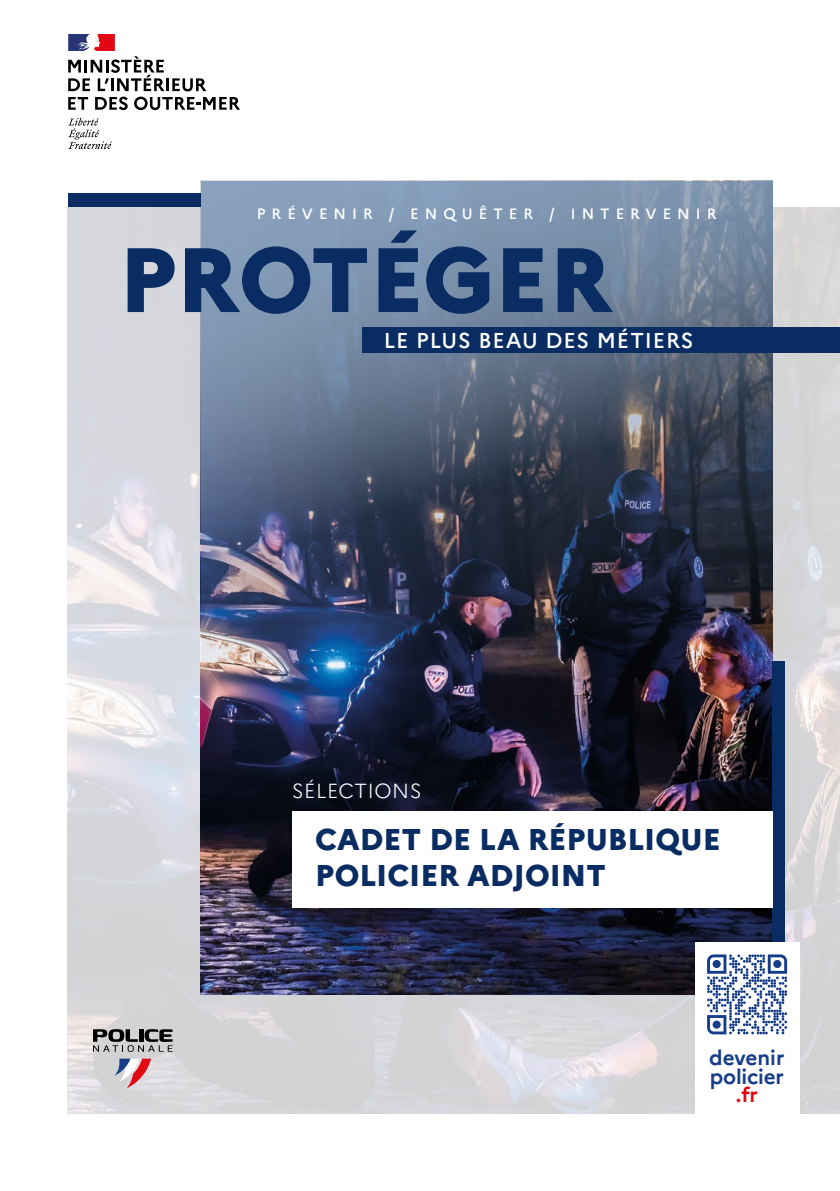
<style>
.page{position:relative;width:840px;height:1191px;background:#fff}
.page>*{position:absolute;margin:0;border:0;box-sizing:border-box;transform-origin:0 0}
.t1{font:800 91.2px "Marianne";color:#092c63}
.t2{font:800 30px/36px "Marianne";color:#092c63}
.t3{font:500 21.6px "Marianne";letter-spacing:.04em;color:#fff}
.t4{font:700 20.6px/18.4px "Marianne";letter-spacing:-.01em;color:#153d8a}
.t5{font:700 20.6px "Marianne";color:#e30613}
.t6{font:300 20.4px "Marianne";letter-spacing:.03em;color:#fff}
.t7{font:500 15px "Marianne";letter-spacing:.4em;color:#fff}
</style>
<div class="page">
<div style="left:68px;top:193px;width:704px;height:14px;background:#092c63"></div>
<img style="left:68px;top:208px;width:771px;height:905px">
<img style="left:201px;top:181px;width:571px;height:813px">
<div style="left:362px;top:328px;width:477px;height:25px;background:#092c63"></div>
<div style="left:772px;top:661px;width:12px;height:316px;background:#092c63"></div>
<div style="left:694px;top:942px;width:104px;height:177px;background:#fff"></div>
<svg style="left:707px;top:954px;width:79px;height:80px"></svg>
<div style="left:712px;top:960px;width:8px;height:8px;background:#153d8a;border-radius:50%"></div>
<svg style="left:772px;top:960px;width:9px;height:8px"></svg>
<div style="left:712px;top:1020px;width:8px;height:8px;background:#153d8a;border-radius:50%"></div>
<div style="left:291px;top:811px;width:480px;height:96px;background:#fff"></div>
<svg style="left:68px;top:118px;width:44px;height:31px"></svg>
<svg style="left:68px;top:97px;width:20px;height:13px"></svg>
<svg style="left:95px;top:97px;width:33px;height:13px"></svg>
<svg style="left:134px;top:97px;width:106px;height:13px"></svg>
<svg style="left:68px;top:34px;width:138px;height:57px"></svg>
<svg style="left:114px;top:1058px;width:37px;height:30px"></svg>
<svg style="left:93px;top:1029px;width:79px;height:22px;background:#7f7f80"></svg>
<p class="t7" style="left:257px;top:204px;width:461px">PRÉVENIR / ENQUÊTER / INTERVENIR</p>
<h1 class="t1" style="left:119px;top:224px;width:494px">PROTÉGER</h1>
<p class="t3" style="left:384px;top:327px;width:311px">LE PLUS BEAU DES MÉTIERS</p>
<p class="t6" style="left:291px;top:778px;width:132px">SÉLECTIONS</p>
<p class="t2" style="left:315px;top:821px;width:406px">CADET DE LA RÉPUBLIQUE<br>POLICIER ADJOINT</p>
<p class="t4" style="left:708px;top:1048px;width:77px">devenir policier</p>
<p class="t5" style="left:735px;top:1082px;width:24px">.fr</p>
</div>
